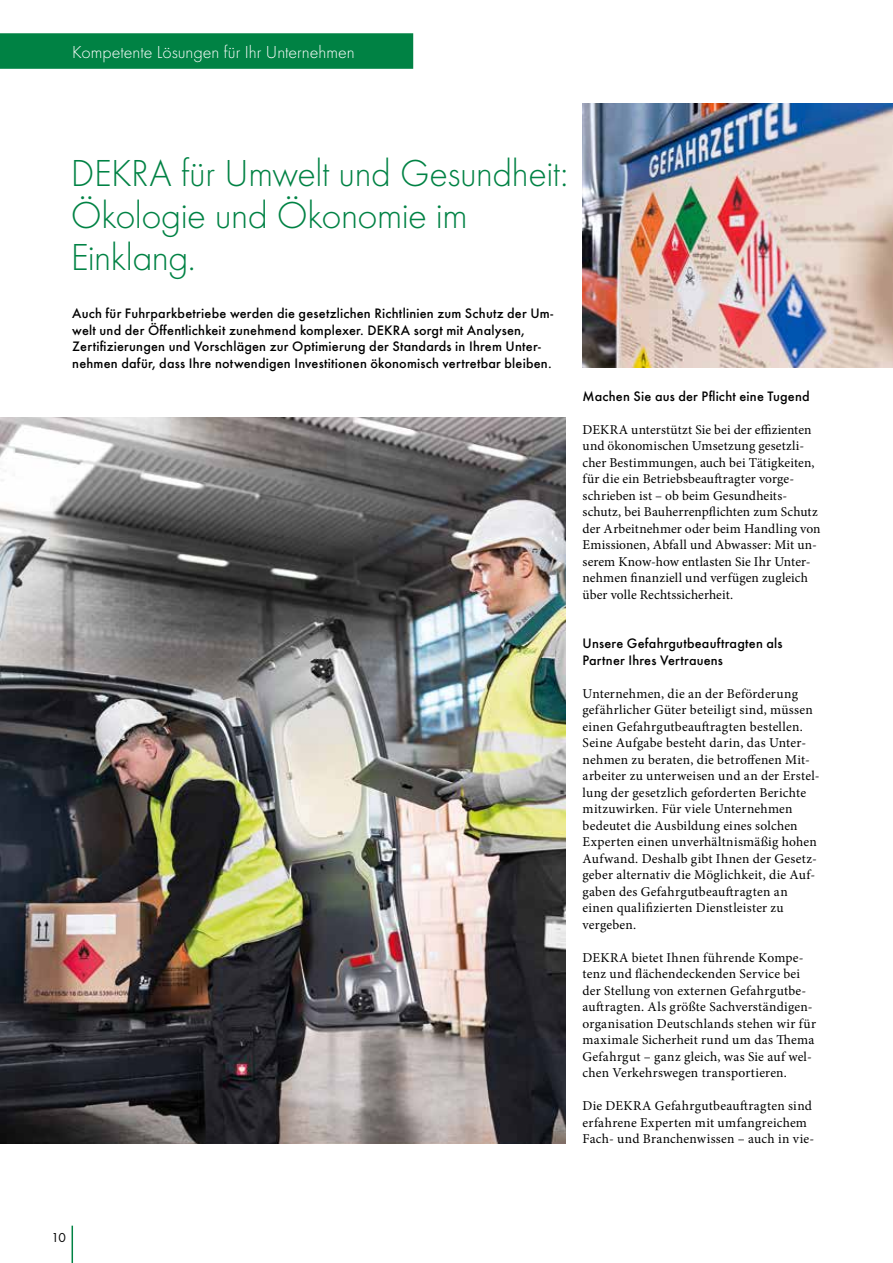
<style>
.page{position:relative;width:893px;height:1263px;background:#fff}
.page>*{position:absolute;margin:0;border:0;box-sizing:border-box;transform-origin:0 0}
.t1{font:300 39px/42px "Futura";letter-spacing:-.015em;color:#008244}
.t2{font:300 18px "Futura";letter-spacing:-.005em;color:#fff}
.t3{font:500 14.25px/16.5px "Futura";letter-spacing:.015em;color:#000}
.t4{font:13.5px/16.5px "Minion Pro";letter-spacing:.015em;color:#000}
.t5{font:13.5px "Futura Boo";color:#000}
</style>
<div class="page">
<div style="left:0;top:33px;width:413px;height:36px;background:#008244"></div>
<hr style="left:72px;top:1226px;width:1px;height:37px;background:#008244">
<img style="left:583px;top:104px;width:310px;height:264px">
<img style="left:0;top:418px;width:566px;height:725px">
<h2 class="t2" style="left:72px;top:41px;width:284px">Kompetente Lösungen für Ihr Unternehmen</h2>
<h1 class="t1" style="left:71px;top:151px;width:499px">DEKRA für Umwelt und Gesundheit:<br>Ökologie und Ökonomie im<br>Einklang.</h1>
<p class="t3" style="left:72px;top:304px;width:482px">Auch für Fuhrparkbetriebe werden die gesetzlichen Richtlinien zum Schutz der Um&shy;welt und der Öffentlichkeit zunehmend komplexer. DEKRA sorgt mit Analysen, Zertifizierungen und Vorschlägen zur Optimierung der Standards in Ihrem Unter&shy;nehmen dafür, dass Ihre notwendigen Investitionen ökonomisch vertretbar bleiben.</p>
<p class="t3" style="left:583px;top:386px;width:229px">Machen Sie aus der Pflicht eine Tugend</p>
<p class="t4" style="left:583px;top:421px;width:240px">DEKRA unterstützt Sie bei der effizienten und ökonomischen Umsetzung gesetzli&shy;cher Bestimmungen, auch bei Tätigkeiten, für die ein Betriebsbeauftragter vorge&shy;schrieben ist – ob beim Gesundheits&shy;schutz, bei Bauherrenpflichten zum Schutz der Arbeitnehmer oder beim Handling von Emissionen, Abfall und Abwasser: Mit un&shy;serem Know-how entlasten Sie Ihr Unter&shy;nehmen finanziell und verfügen zugleich über volle Rechtssicherheit.</p>
<p class="t3" style="left:583px;top:634px;width:202px">Unsere Gefahrgutbeauftragten als<br>Partner Ihres Vertrauens</p>
<p class="t4" style="left:583px;top:685px;width:239px">Unternehmen, die an der Beförderung gefährlicher Güter beteiligt sind, müssen einen Gefahrgutbeauftragten bestellen.<br>Seine Aufgabe besteht darin, das Unter&shy;nehmen zu beraten, die betroffenen Mit&shy;arbeiter zu unterweisen und an der Erstel&shy;lung der gesetzlich geforderten Berichte mitzuwirken. Für viele Unternehmen bedeutet die Ausbildung eines solchen Experten einen unverhältnismäßig hohen Aufwand. Deshalb gibt Ihnen der Gesetz&shy;geber alternativ die Möglichkeit, die Auf&shy;gaben des Gefahrgutbeauftragten an einen qualifizierten Dienstleister zu vergeben.</p>
<p class="t4" style="left:583px;top:949px;width:235px">DEKRA bietet Ihnen führende Kompe&shy;tenz und flächendeckenden Service bei der Stellung von externen Gefahrgutbe&shy;auftragten. Als größte Sachverständigen&shy;organisation Deutschlands stehen wir für maximale Sicherheit rund um das Thema Gefahrgut – ganz gleich, was Sie auf wel&shy;chen Verkehrswegen transportieren.</p>
<p class="t4" style="left:583px;top:1097px;width:233px">Die DEKRA Gefahrgutbeauftragten sind erfahrene Experten mit umfangreichem<br>Fach- und Branchenwissen – auch in vie-</p>
<p class="t5" style="left:52px;top:1228px;width:16px">10</p>
</div>
